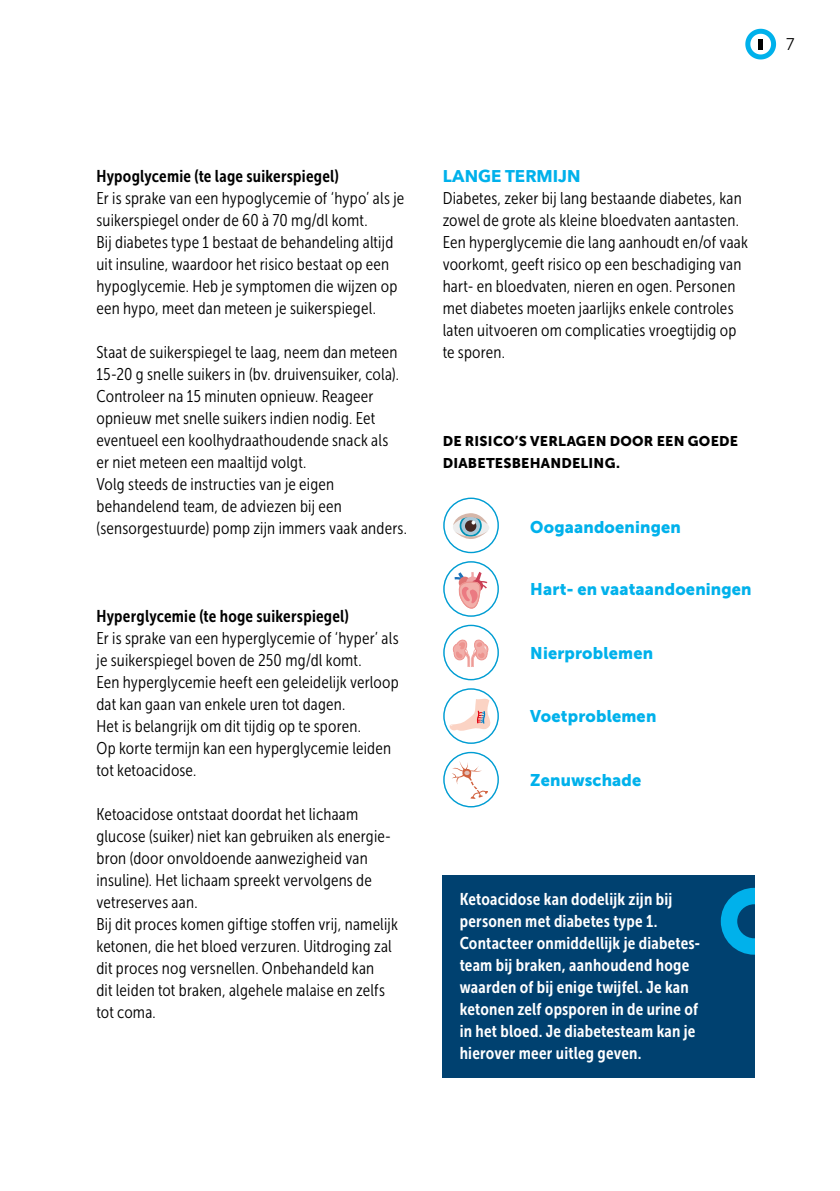
<style>
.page{position:relative;width:840px;height:1191px;background:#fff}
.page>*{position:absolute;margin:0;border:0;box-sizing:border-box;transform-origin:0 0}
.t1{font:17px/22px "Museo Sans Cond 300";letter-spacing:.01em;color:#000}
.t2{font:17px/22px "Museo Sans Cond 700";letter-spacing:.015em;color:#fff}
.t3{font:17px "Museo Sans Cond 700";letter-spacing:.015em;color:#000}
.t4{font:700 17px "Avenir Next";color:#00b1eb}
.t5{font:17px "Museo Sans 300";color:#000;scale:.95 1}
.t6{font:16.8px "Museo Sans 900";letter-spacing:.01em;color:#00b1eb}
.t7{font:14px/22px "Museo Sans 900";letter-spacing:.02em;color:#000}
</style>
<div class="page">
<svg style="left:745px;top:28px;width:32px;height:32px"></svg>
<hr style="left:758px;top:39px;width:4px;height:10px;background:#000">
<div style="left:442px;top:874px;width:312px;height:203px;background:#004170"></div>
<svg style="left:720px;top:888px;width:34px;height:66px"></svg>
<div style="left:443px;top:497px;width:55px;height:56px;border:1px solid #009dd2;border-radius:50%"></div>
<svg style="left:453px;top:513px;width:36px;height:26px"></svg>
<div style="left:443px;top:561px;width:55px;height:56px;border:1px solid #009dd2;border-radius:50%"></div>
<svg style="left:454px;top:572px;width:33px;height:37px"></svg>
<div style="left:443px;top:625px;width:55px;height:55px;border:1px solid #009dd2;border-radius:50%"></div>
<svg style="left:453px;top:639px;width:35px;height:28px"></svg>
<svg style="left:443px;top:689px;width:55px;height:54px"></svg>
<div style="left:443px;top:688px;width:55px;height:56px;border:1px solid #009dd2;border-radius:50%"></div>
<svg style="left:448px;top:697px;width:43px;height:34px"></svg>
<svg style="left:443px;top:752px;width:55px;height:54px"></svg>
<div style="left:443px;top:752px;width:55px;height:55px;border:1px solid #009dd2;border-radius:50%"></div>
<svg style="left:451px;top:759px;width:39px;height:40px"></svg>
<p class="t5" style="left:785px;top:35px;width:10px">7</p>
<p class="t3" style="left:96px;top:167px;width:244px">Hypoglycemie (te lage suikerspiegel)</p>
<p class="t1" style="left:96px;top:187px;width:309px">Er is sprake van een hypoglycemie of ‘hypo’ als je suikerspiegel onder de 60 à 70 mg/dl komt.<br>Bij diabetes type 1 bestaat de behandeling altijd uit insuline, waardoor het risico bestaat op een hypoglycemie. Heb je symptomen die wijzen op een hypo, meet dan meteen je suikerspiegel.</p>
<p class="t1" style="left:96px;top:341px;width:312px">Staat de suikerspiegel te laag, neem dan meteen 15-20 g snelle suikers in (bv. druivensuiker, cola).<br>Controleer na 15 minuten opnieuw. Reageer opnieuw met snelle suikers indien nodig. Eet eventueel een koolhydraathoudende snack als<br>er niet meteen een maaltijd volgt.<br>Volg steeds de instructies van je eigen behandelend team, de adviezen bij een (sensorgestuurde) pomp zijn immers vaak anders.</p>
<p class="t3" style="left:96px;top:607px;width:254px">Hyperglycemie (te hoge suikerspiegel)</p>
<p class="t1" style="left:96px;top:627px;width:304px">Er is sprake van een hyperglycemie of ‘hyper’ als je suikerspiegel boven de 250 mg/dl komt.<br>Een hyperglycemie heeft een geleidelijk verloop dat kan gaan van enkele uren tot dagen.<br>Het is belangrijk om dit tijdig op te sporen.<br>Op korte termijn kan een hyperglycemie leiden tot ketoacidose.</p>
<p class="t1" style="left:96px;top:803px;width:303px">Ketoacidose ontstaat doordat het lichaam glucose (suiker) niet kan gebruiken als energie&shy;bron (door onvoldoende aanwezigheid van insuline). Het lichaam spreekt vervolgens de vetreserves aan.<br>Bij dit proces komen giftige stoffen vrij, namelijk ketonen, die het bloed verzuren. Uitdroging zal dit proces nog versnellen. Onbehandeld kan<br>dit leiden tot braken, algehele malaise en zelfs tot coma.</p>
<p class="t4" style="left:442px;top:161px;width:139px">LANGE TERMIJN</p>
<p class="t1" style="left:442px;top:187px;width:307px">Diabetes, zeker bij lang bestaande diabetes, kan zowel de grote als kleine bloedvaten aantasten.<br>Een hyperglycemie die lang aanhoudt en/of vaak voorkomt, geeft risico op een beschadiging van hart- en bloedvaten, nieren en ogen. Personen met diabetes moeten jaarlijks enkele controles laten uitvoeren om complicaties vroegtijdig op te sporen.</p>
<p class="t7" style="left:442px;top:430px;width:297px">DE RISICO’S VERLAGEN DOOR EEN GOEDE<br>DIABETESBEHANDELING.</p>
<p class="t6" style="left:530px;top:518px;width:152px">Oogaandoeningen</p>
<p class="t6" style="left:530px;top:579px;width:223px">Hart- en vaataandoeningen</p>
<p class="t6" style="left:530px;top:643px;width:124px">Nierproblemen</p>
<p class="t6" style="left:530px;top:707px;width:127px">Voetproblemen</p>
<p class="t6" style="left:530px;top:770px;width:112px">Zenuwschade</p>
<p class="t2" style="left:459px;top:887px;width:242px">Ketoacidose kan dodelijk zijn bij personen met diabetes type 1.<br>Contacteer onmiddellijk je diabetes&shy;team bij braken, aanhoudend hoge waarden of bij enige twijfel. Je kan ketonen zelf opsporen in de urine of in het bloed. Je diabetesteam kan je hierover meer uitleg geven.</p>
</div>
